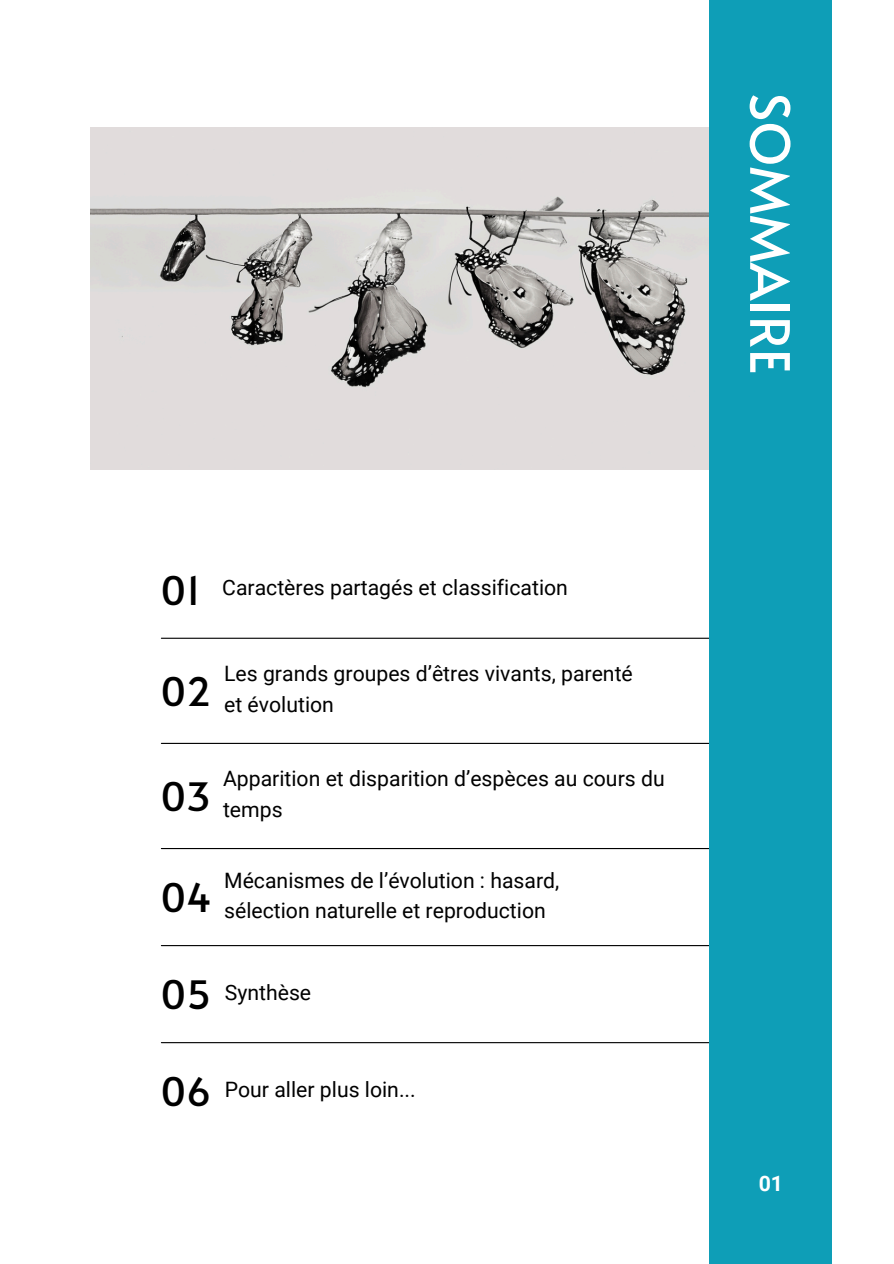
<style>
.page{position:relative;width:894px;height:1264px;background:#fff}
.page>*{position:absolute;margin:0;border:0;box-sizing:border-box;transform-origin:0 0}
.t1{font:54px "Alata";color:#fff}
.t2{font:39px "Alata";color:#000}
.t3{font:700 21.3px "Roboto";color:#fff}
.t4{font:21.15px/30.3px "Roboto";color:#000}
</style>
<div class="page">
<img style="left:90px;top:128px;width:619px;height:342px">
<hr style="left:161px;top:637px;width:571px;height:2px;background:#000">
<hr style="left:161px;top:742px;width:571px;height:2px;background:#000">
<hr style="left:161px;top:1042px;width:571px;height:1px;background:#000">
<hr style="left:161px;top:848px;width:571px;height:1px;background:#000">
<hr style="left:161px;top:945px;width:571px;height:1px;background:#000">
<div style="left:709px;top:0;width:123px;height:1263px;background:#0e9eb7"></div>
<h1 class="t2" style="left:161px;top:562px;width:41px">01</h1>
<p class="t4" style="left:222px;top:573px;width:347px">Caractères partagés et classification</p>
<p class="t2" style="left:161px;top:663px;width:52px">02</p>
<p class="t4" style="left:224px;top:659px;width:410px">Les grands groupes d’êtres vivants, parenté</p>
<p class="t4" style="left:224px;top:689px;width:111px">et évolution</p>
<p class="t2" style="left:161px;top:768px;width:52px">03</p>
<p class="t4" style="left:223px;top:764px;width:443px">Apparition et disparition d’espèces au cours du temps</p>
<p class="t2" style="left:161px;top:869px;width:52px">04</p>
<p class="t4" style="left:224px;top:865px;width:336px">Mécanismes de l’évolution : hasard,</p>
<p class="t4" style="left:224px;top:895px;width:323px">sélection naturelle et reproduction</p>
<p class="t2" style="left:161px;top:966px;width:52px">05</p>
<p class="t4" style="left:225px;top:977px;width:88px">Synthèse</p>
<p class="t2" style="left:161px;top:1063px;width:52px">06</p>
<p class="t4" style="left:225px;top:1074px;width:192px">Pour aller plus loin...</p>
<p class="t1" style="left:809px;top:93px;width:282px;rotate:90deg">SOMMAIRE</p>
<p class="t3" style="left:758px;top:1171px;width:26px">01</p>
</div>
